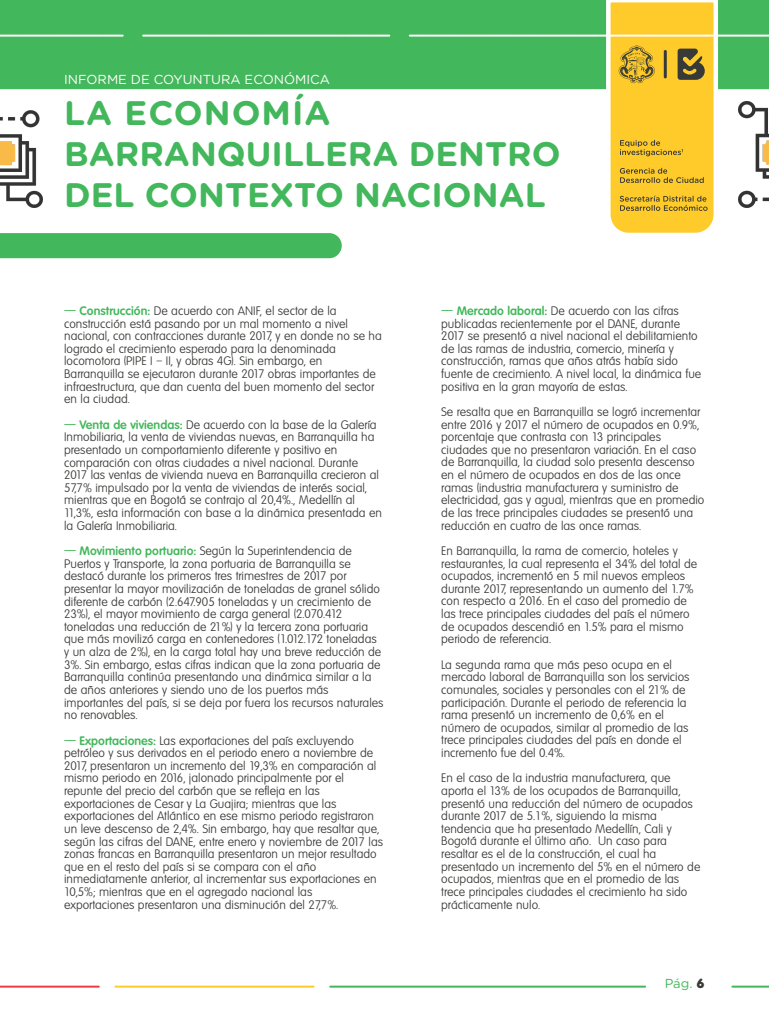
<style>
.page{position:relative;width:769px;height:1025px;background:#fff}
.page>*{position:absolute;margin:0;border:0;box-sizing:border-box;transform-origin:0 0}
.t1{font:700 34px/40.8px "Gotham Rounded";color:#43b75b}
.t2{font:13px "Gotham Rounded";color:#fff}
.t3{font:13px "Gotham Rounded";color:#43b75b}
.t4{font:300 12px/12.6px "Volkswagen Serial";color:#373a36}
.s1{font-weight:400;color:#43b75b}
.s2{font-weight:700;color:#43b75b}
.s3{font-family:"Volkswagen Serial";font-weight:800;color:#373a36}
</style>
<div class="page">
<div style="left:0;top:0;width:768px;height:89px;background:#43b75b"></div>
<hr style="left:0;top:985px;width:99px;height:2px;background:#ec3c42">
<hr style="left:115px;top:985px;width:198px;height:2px;background:#ffcb2b">
<hr style="left:330px;top:985px;width:315px;height:2px;background:#43b75b">
<hr style="left:732px;top:985px;width:36px;height:2px;background:#43b75b">
<img style="left:0;top:35px;width:124px;height:2px">
<img style="left:142px;top:35px;width:248px;height:2px">
<img style="left:408px;top:35px;width:360px;height:2px">
<div style="left:0;top:233px;width:341px;height:25px;background:#43b75b"></div>
<img style="left:738px;top:102px;width:30px;height:106px">
<img style="left:0;top:110px;width:42px;height:98px">
<svg style="left:603px;top:0;width:117px;height:233px;background:#f1ca4a"></svg>
<img style="left:619px;top:168px;width:47px;height:6px">
<img style="left:619px;top:177px;width:53px;height:6px">
<img style="left:619px;top:195px;width:40px;height:7px">
<img style="left:619px;top:205px;width:53px;height:6px">
<p class="t2" style="left:64px;top:74px;width:267px">INFORME DE COYUNTURA ECONÓMICA</p>
<h1 class="t1" style="left:64px;top:95px;width:498px">LA ECONOMÍA<br>BARRANQUILLERA DENTRO<br>DEL CONTEXTO NACIONAL</h1>
<p class="t4" style="left:64px;top:305px;width:319px"><span class="s1">—</span> <span class="s2">Construcción:</span> De acuerdo con ANIF, el sector de la construcción está pasando por un mal momento a nivel nacional, con contracciones durante 2017, y en donde no se ha logrado el crecimiento esperado para la denominada locomotora (PIPE I – II, y obras 4G). Sin embargo, en Barranquilla se ejecutaron durante 2017 obras importantes de infraestructura, que dan cuenta del buen momento del sector en la ciudad.</p>
<p class="t4" style="left:64px;top:419px;width:319px"><span class="s1">—</span> <span class="s2">Venta de viviendas:</span> De acuerdo con la base de la Galería Inmobiliaria, la venta de viviendas nuevas, en Barranquilla ha presentado un comportamiento diferente y positivo en comparación con otras ciudades a nivel nacional. Durante 2017 las ventas de vivienda nueva en Barranquilla crecieron al 57,7% impulsado por la venta de viviendas de interés social, mientras que en Bogotá se contrajo al 20,4%., Medellín al 11,3%, esta información con base a la dinámica presentada en la Galería Inmobiliaria.</p>
<p class="t4" style="left:64px;top:545px;width:321px"><span class="s1">—</span> <span class="s2">Movimiento portuario:</span> Según la Superintendencia de Puertos y Transporte, la zona portuaria de Barranquilla se destacó durante los primeros tres trimestres de 2017 por presentar la mayor movilización de toneladas de granel sólido diferente de carbón (2.647.905 toneladas y un crecimiento de 23%), el mayor movimiento de carga general (2.070.412 toneladas una reducción de 21%) y la tercera zona portuaria que más movilizó carga en contenedores (1.012.172 toneladas y un alza de 2%), en la carga total hay una breve reducción de 3%. Sin embargo, estas cifras indican que la zona portuaria de Barranquilla continúa presentando una dinámica similar a la de años anteriores y siendo uno de los puertos más importantes del país, si se deja por fuera los recursos naturales no renovables.</p>
<p class="t4" style="left:64px;top:734px;width:320px"><span class="s1">—</span> <span class="s2">Exportaciones:</span> Las exportaciones del país excluyendo petróleo y sus derivados en el periodo enero a noviembre de 2017, presentaron un incremento del 19,3% en comparación al mismo periodo en 2016, jalonado principalmente por el repunte del precio del carbón que se refleja en las exportaciones de Cesar y La Guajira; mientras que las exportaciones del Atlántico en ese mismo periodo registraron un leve descenso de 2,4%. Sin embargo, hay que resaltar que, según las cifras del DANE, entre enero y noviembre de 2017 las zonas francas en Barranquilla presentaron un mejor resultado que en el resto del país si se compara con el año inmediatamente anterior, al incrementar sus exportaciones en 10,5%; mientras que en el agregado nacional las exportaciones presentaron una disminución del 27,7%.</p>
<p class="t4" style="left:441px;top:305px;width:261px"><span class="s1">—</span> <span class="s2">Mercado laboral:</span> De acuerdo con las cifras publicadas recientemente por el DANE, durante 2017 se presentó a nivel nacional el debilitamiento de las ramas de industria, comercio, minería y construcción, ramas que años atrás había sido fuente de crecimiento. A nivel local, la dinámica fue positiva en la gran mayoría de estas.</p>
<p class="t4" style="left:441px;top:406px;width:264px">Se resalta que en Barranquilla se logró incrementar entre 2016 y 2017 el número de ocupados en 0.9%, porcentaje que contrasta con 13 principales ciudades que no presentaron variación. En el caso de Barranquilla, la ciudad solo presenta descenso en el número de ocupados en dos de las once ramas (industria manufacturera y suministro de electricidad, gas y agua), mientras que en promedio de las trece principales ciudades se presentó una reducción en cuatro de las once ramas.</p>
<p class="t4" style="left:441px;top:545px;width:257px">En Barranquilla, la rama de comercio, hoteles y restaurantes, la cual representa el 34% del total de ocupados, incrementó en 5 mil nuevos empleos durante 2017, representando un aumento del 1.7% con respecto a 2016. En el caso del promedio de las trece principales ciudades del país el número de ocupados descendió en 1.5% para el mismo periodo de referencia.</p>
<p class="t4" style="left:441px;top:658px;width:250px">La segunda rama que más peso ocupa en el mercado laboral de Barranquilla son los servicios comunales, sociales y personales con el 21% de participación. Durante el periodo de referencia la rama presentó un incremento de 0,6% en el número de ocupados, similar al promedio de las trece principales ciudades del país en donde el incremento fue del 0.4%.</p>
<p class="t4" style="left:441px;top:772px;width:260px">En el caso de la industria manufacturera, que aporta el 13% de los ocupados de Barranquilla, presentó una reducción del número de ocupados durante 2017 de 5.1%, siguiendo la misma tendencia que ha presentado Medellín, Cali y Bogotá durante el último año. Un caso para resaltar es el de la construcción, el cual ha presentado un incremento del 5% en el número de ocupados, mientras que en el promedio de las trece principales ciudades el crecimiento ha sido prácticamente nulo.</p>
<p class="t3" style="left:664px;top:977px;width:41px">Pág. <span class="s3">6</span></p>
</div>
